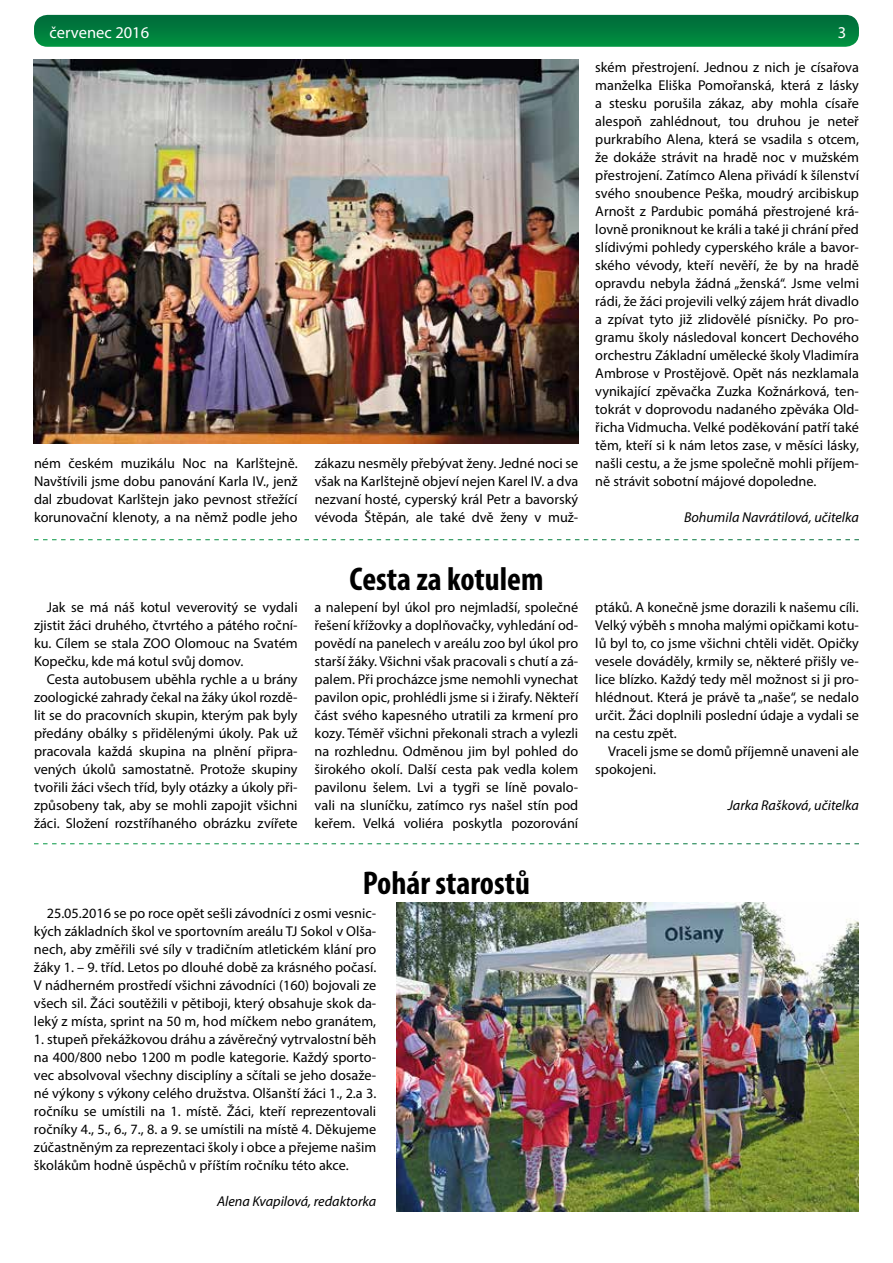
<style>
.page{position:relative;width:893px;height:1263px;background:#fff}
.page>*{position:absolute;margin:0;border:0;box-sizing:border-box;transform-origin:0 0}
.t1{font:700 condensed 33px "Myriad Pro";color:#000}
.t2{font:16.5px "Myriad Pro";color:#fff}
.t3{font:14.25px/18px "Myriad Pro";color:#000;text-align:justify}
.t4{font:italic 14.25px "Myriad Pro";color:#000}
</style>
<div class="page">
<div style="left:34px;top:15px;width:825px;height:32px;background:linear-gradient(to bottom,#00683a,#009240);border-radius:14px"></div>
<svg style="left:34px;top:539px;width:825px;height:1px"></svg>
<svg style="left:34px;top:843px;width:825px;height:1px"></svg>
<img style="left:33px;top:60px;width:545px;height:384px">
<img style="left:396px;top:903px;width:463px;height:309px">
<p class="t2" style="left:50px;top:22px;width:101px">červenec 2016</p>
<p class="t2" style="left:838px;top:22px;width:10px">3</p>
<p class="t3" style="left:34px;top:454px;width:265px">ném českém muzikálu Noc na Karlštejně.<br>Navštívili jsme dobu panování Karla IV., jenž dal zbudovat Karlštejn jako pevnost střežící korunovační klenoty, a na němž podle jeho</p>
<p class="t3" style="left:315px;top:454px;width:265px">zákazu nesměly přebývat ženy. Jedné noci se však na Karlštejně objeví nejen Karel IV. a dva nezvaní hosté, cyperský král Petr a bavorský vévoda Štěpán, ale také dvě ženy v muž-</p>
<h1 class="t1" style="left:349px;top:558px;width:195px">Cesta za kotulem</h1>
<p class="t3" style="left:595px;top:58px;width:265px">ském přestrojení. Jednou z nich je císařova manželka Eliška Pomořanská, která z lásky a stesku porušila zákaz, aby mohla císaře alespoň zahlédnout, tou druhou je neteř purkrabího Alena, která se vsadila s otcem, že dokáže strávit na hradě noc v mužském přestrojení. Zatímco Alena přivádí k šílenství svého snoubence Peška, moudrý arcibiskup Arnošt z Pardubic pomáhá přestrojené krá&shy;lovně proniknout ke králi a také ji chrání před slídivými pohledy cyperského krále a bavor&shy;ského vévody, kteří nevěří, že by na hradě opravdu nebyla žádná „ženská“. Jsme velmi rádi, že žáci projevili velký zájem hrát divadlo a zpívat tyto již zlidovělé písničky. Po pro&shy;gramu školy následoval koncert Dechového orchestru Základní umělecké školy Vladimíra Ambrose v Prostějově. Opět nás nezklamala vynikající zpěvačka Zuzka Kožnárková, ten&shy;tokrát v doprovodu nadaného zpěváka Old&shy;řicha Vidmucha. Velké poděkování patří také těm, kteří si k nám letos zase, v měsíci lásky, našli cestu, a že jsme společně mohli příjem&shy;ně strávit sobotní májové dopoledne.</p>
<p class="t4" style="left:684px;top:508px;width:176px">Bohumila Navrátilová, učitelka</p>
<p class="t3" style="left:34px;top:598px;width:265px;text-indent:13px">Jak se má náš kotul veverovitý se vydali zjistit žáci druhého, čtvrtého a pátého roční&shy;ku. Cílem se stala ZOO Olomouc na Svatém Kopečku, kde má kotul svůj domov.</p>
<p class="t3" style="left:34px;top:670px;width:265px;text-indent:13px">Cesta autobusem uběhla rychle a u brány zoologické zahrady čekal na žáky úkol rozdě&shy;lit se do pracovních skupin, kterým pak byly předány obálky s přidělenými úkoly. Pak už pracovala každá skupina na plnění připra&shy;vených úkolů samostatně. Protože skupiny tvořili žáci všech tříd, byly otázky a úkoly při&shy;způsobeny tak, aby se mohli zapojit všichni žáci. Složení rozstříhaného obrázku zvířete</p>
<p class="t3" style="left:315px;top:598px;width:265px">a nalepení byl úkol pro nejmladší, společné řešení křížovky a doplňovačky, vyhledání od&shy;povědí na panelech v areálu zoo byl úkol pro starší žáky. Všichni však pracovali s chutí a zá&shy;palem. Při procházce jsme nemohli vynechat pavilon opic, prohlédli jsme si i žirafy. Někteří část svého kapesného utratili za krmení pro kozy. Téměř všichni překonali strach a vylezli na rozhlednu. Odměnou jim byl pohled do širokého okolí. Další cesta pak vedla kolem pavilonu šelem. Lvi a tygři se líně povalo&shy;vali na sluníčku, zatímco rys našel stín pod keřem. Velká voliéra poskytla pozorování</p>
<p class="t3" style="left:595px;top:598px;width:265px">ptáků. A konečně jsme dorazili k našemu cíli.<br>Velký výběh s mnoha malými opičkami kotu&shy;lů byl to, co jsme všichni chtěli vidět. Opičky vesele dováděly, krmily se, některé přišly ve&shy;lice blízko. Každý tedy měl možnost si ji pro&shy;hlédnout. Která je právě ta „naše“, se nedalo určit. Žáci doplnili poslední údaje a vydali se na cestu zpět.</p>
<p class="t3" style="left:595px;top:742px;width:265px;text-indent:13px">Vraceli jsme se domů příjemně unaveni ale spokojeni.</p>
<p class="t4" style="left:728px;top:796px;width:133px">Jarka Rašková, učitelka</p>
<h1 class="t1" style="left:363px;top:862px;width:169px">Pohár starostů</h1>
<p class="t3" style="left:34px;top:904px;width:344px;text-indent:13px">25.05.2016 se po roce opět sešli závodníci z osmi vesnic&shy;kých základních škol ve sportovním areálu TJ Sokol v Olša&shy;nech, aby změřili své síly v tradičním atletickém klání pro žáky 1. – 9. tříd. Letos po dlouhé době za krásného počasí.<br>V nádherném prostředí všichni závodníci (160) bojovali ze všech sil. Žáci soutěžili v pětiboji, který obsahuje skok da&shy;leký z místa, sprint na 50 m, hod míčkem nebo granátem,</p>
<p class="t3" style="left:34px;top:1030px;width:344px">1. stupeň překážkovou dráhu a závěrečný vytrvalostní běh na 400/800 nebo 1200 m podle kategorie. Každý sporto&shy;vec absolvoval všechny disciplíny a sčítali se jeho dosaže&shy;né výkony s výkony celého družstva. Olšanští žáci 1., 2.a 3. ročníku se umístili na 1. místě. Žáci, kteří reprezentovali ročníky 4., 5., 6., 7., 8. a 9. se umístili na místě 4. Děkujeme zúčastněným za reprezentaci školy i obce a přejeme našim školákům hodně úspěchů v příštím ročníku této akce.</p>
<p class="t4" style="left:217px;top:1192px;width:161px">Alena Kvapilová, redaktorka</p>
</div>
